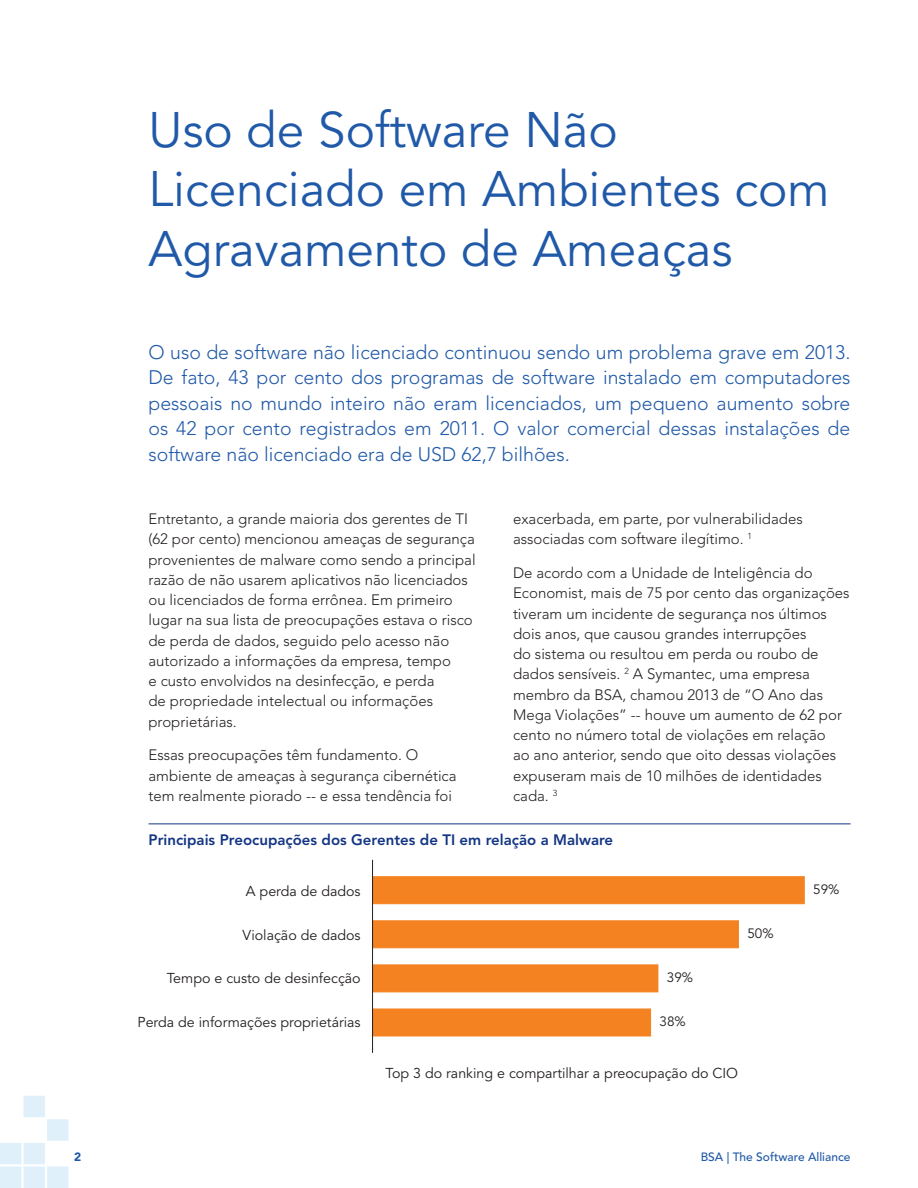
<style>
.page{position:relative;width:918px;height:1188px;background:#fff}
.page>*{position:absolute;margin:0;border:0;box-sizing:border-box;transform-origin:0 0}
.main_head{font:49.5px/59.4px "Avenir LT Std";color:#2059a8}
.first_paragraph{font:300 19.5px/25.5px "Avenir LT Std";color:#2059a8;text-align:justify}
.body{font:300 15px/20.2px "Avenir LT Std";color:#231f20}
.Chart_Headings_2{font:800 15px "Avenir LT Std";color:#133583}
.body-2{font:14.25px "Avenir LT Std";color:#231f20}
.t1{font:13.5px "Avenir LT Std";color:#231f20}
.t2{font:italic 13.5px "Avenir LT Std";color:#231f20}
.t3{font:500 12px "Avenir LT Std";color:#2059a8}
.t4{font:900 12px "Avenir LT Std";color:#2059a8}
</style>
<div class="page">
<svg style="left:0;top:1096px;width:69px;height:92px"></svg>
<div style="left:372px;top:876px;width:433px;height:28px;background:#f58220;border:1px solid #f58220"></div>
<div style="left:372px;top:920px;width:367px;height:28px;background:#f58220;border:1px solid #f58220"></div>
<div style="left:372px;top:965px;width:286px;height:27px;background:#f58220"></div>
<div style="left:372px;top:1009px;width:279px;height:27px;background:#f58220"></div>
<hr style="left:372px;top:860px;width:1px;height:193px;background:#231f20">
<hr style="left:149px;top:824px;width:702px;height:1px;background:#133583">
<p class="main_head" style="left:148px;top:101px;width:683px">Uso de Software Não<br>Licenciado em Ambientes com<br>Agravamento de Ameaças</p>
<p class="first_paragraph" style="left:148px;top:339px;width:704px">O uso de software não licenciado continuou sendo um problema grave em 2013.<br>De fato, 43 por cento dos programas de software instalado em computadores pessoais no mundo inteiro não eram licenciados, um pequeno aumento sobre os 42 por cento registrados em 2011. O valor comercial dessas instalações de software não licenciado era de USD 62,7 bilhões.</p>
<p class="body" style="left:148px;top:509px;width:329px">Entretanto, a grande maioria dos gerentes de TI (62 por cento) mencionou ameaças de segurança provenientes de malware como sendo a principal razão de não usarem aplicativos não licenciados ou licenciados de forma errônea. Em primeiro lugar na sua lista de preocupações estava o risco de perda de dados, seguido pelo acesso não autorizado a informações da empresa, tempo<br>e custo envolvidos na desinfecção, e perda<br>de propriedade intelectual ou informações proprietárias.</p>
<p class="body" style="left:148px;top:745px;width:310px">Essas preocupações têm fundamento. O ambiente de ameaças à segurança cibernética tem realmente piorado -- e essa tendência foi</p>
<p class="body" style="left:513px;top:509px;width:291px">exacerbada, em parte, por vulnerabilidades associadas com software ilegítimo. <sup>1</sup></p>
<p class="body" style="left:513px;top:563px;width:338px">De acordo com a Unidade de Inteligência do Economist, mais de 75 por cento das organizações tiveram um incidente de segurança nos últimos dois anos, que causou grandes interrupções<br>do sistema ou resultou em perda ou roubo de dados sensíveis. <sup>2</sup> A Symantec, uma empresa membro da BSA, chamou 2013 de “O Ano das Mega Violações” -- houve um aumento de 62 por cento no número total de violações em relação<br>ao ano anterior, sendo que oito dessas violações expuseram mais de 10 milhões de identidades cada. <sup>3</sup></p>
<p class="Chart_Headings_2" style="left:149px;top:830px;width:466px">Principais Preocupações dos Gerentes de TI em relação a Malware</p>
<p class="body-2" style="left:246px;top:883px;width:116px">A perda de dados</p>
<p class="body-2" style="left:243px;top:927px;width:120px">Violação de dados</p>
<p class="body-2" style="left:167px;top:970px;width:196px">Tempo e custo de desinfecção</p>
<p class="body-2" style="left:138px;top:1013px;width:225px">Perda de informações proprietárias</p>
<p class="body-2" style="left:386px;top:1065px;width:354px">Top 3 do ranking e compartilhar a preocupação do CIO</p>
<p class="t1" style="left:293px;top:881px;width:74px">Loss of data</p>
<p class="t1" style="left:279px;top:926px;width:88px">Data breaches</p>
<p class="t1" style="left:210px;top:970px;width:157px">Time and cost to disinfect</p>
<p class="t1" style="left:149px;top:1014px;width:218px">Loss of IP or proprietary information</p>
<p class="t1" style="left:667px;top:970px;width:28px">39%</p>
<p class="t1" style="left:660px;top:1014px;width:28px">38%</p>
<p class="t2" style="left:373px;top:1060px;width:346px">Share of IT Managers Ranking the Concern in Their Top 3</p>
<p class="t1" style="left:747px;top:926px;width:28px">50%</p>
<p class="t1" style="left:813px;top:881px;width:28px">59%</p>
<p class="t4" style="left:74px;top:1150px;width:9px">2</p>
<p class="t3" style="left:701px;top:1150px;width:151px">BSA | The Software Alliance</p>
</div>
